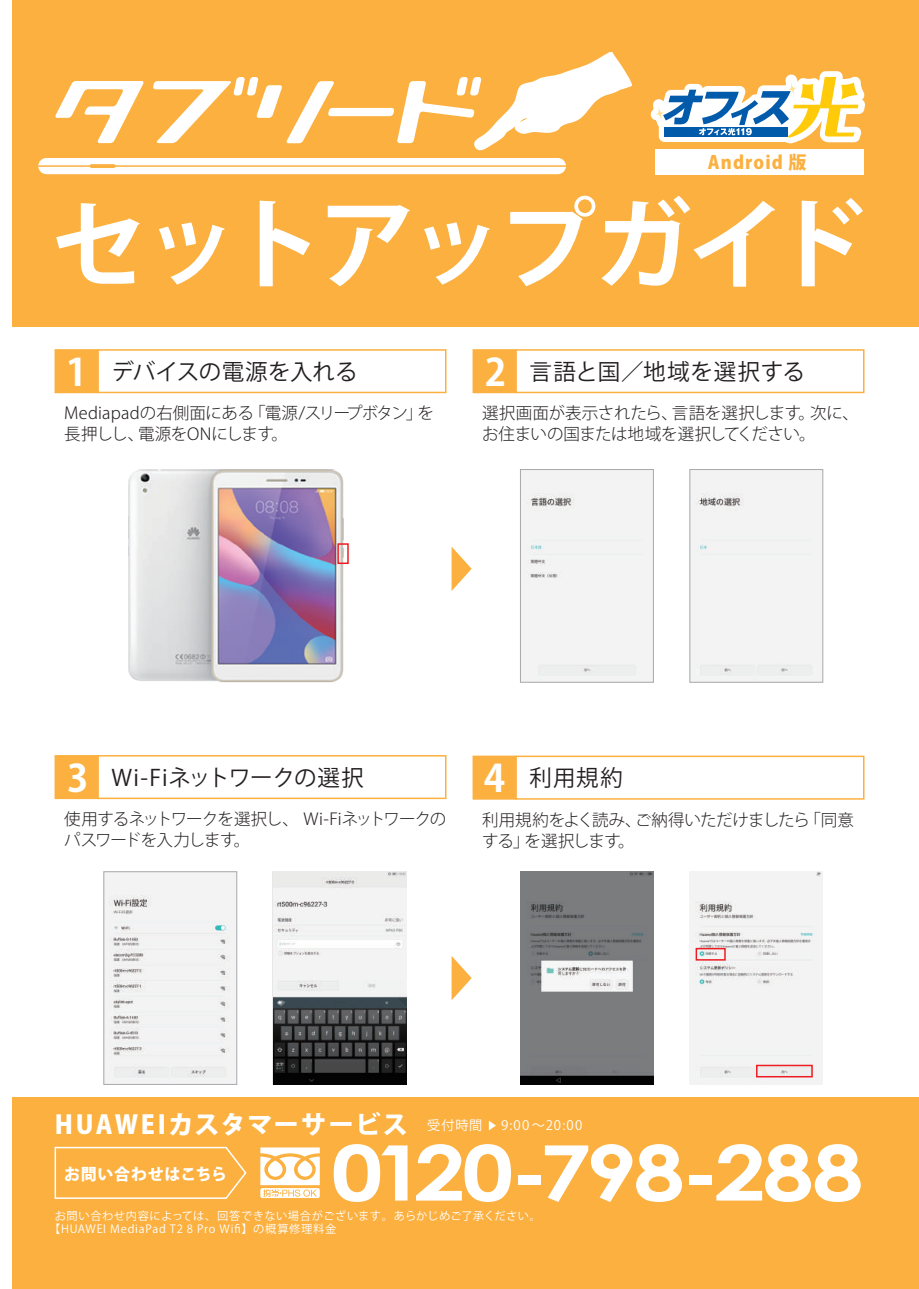
<style>
.page{position:relative;width:919px;height:1289px;background:#fff}
.page>*{position:absolute;margin:0;border:0;box-sizing:border-box;transform-origin:0 0}
.t1{font:700 97.35px "Koz Go Pr 6 N";letter-spacing:-.07em;color:#fff}
.t2{font:82.5px "Gau Font Kana 0816";color:#fff}
.t3{font:700 76.65px "Century Gothic";letter-spacing:-.04em;color:#fff;scale:1.2 1}
.t4{font:700 37.5px "Koz Go Pr 6 N";color:#fff}
.t5{font:800 25.5px "Koz Go Pro";letter-spacing:.075em;color:#fff}
.t6{font:22.5px "Koz Go Pro";letter-spacing:.01em;color:#231f20}
.t7{font:22.5px "Koz Go Pro";letter-spacing:.03em;color:#231f20}
.t8{font:800 18px "Koz Go Pr 6 N";letter-spacing:.06em;color:#fbb03f}
.t9{font:300 16.5px/21px "Koz Go Pro";letter-spacing:-.025em;color:#231f20}
.t10{font:300 16.5px/21px "Koz Go Pro";letter-spacing:-.005em;color:#231f20}
.t11{font:300 16.5px/21px "Koz Go Pro";letter-spacing:-.065em;color:#231f20}
.t12{font:800 16.05px "Koz Go Pro";letter-spacing:.04em;color:#fff}
.t13{font:11.25px/13.4px "Koz Go Pro";letter-spacing:.05em;color:#fff}
.s1{font-weight:400;font-size:13.2px}
</style>
<div class="page">
<svg style="left:918px;top:0;width:1px;height:13px"></svg>
<svg style="left:905px;top:1275px;width:14px;height:14px"></svg>
<div style="left:13px;top:0;width:905px;height:326px;background:#fbb03f"></div>
<div style="left:13px;top:1097px;width:905px;height:191px;background:#fbb03f"></div>
<svg style="left:260px;top:1147px;width:60px;height:50px"></svg>
<svg style="left:489px;top:1120px;width:7px;height:10px"></svg>
<svg style="left:451px;top:956px;width:20px;height:44px"></svg>
<svg style="left:451px;top:546px;width:20px;height:45px"></svg>
<img style="left:106px;top:873px;width:129px;height:209px">
<div style="left:691px;top:471px;width:129px;height:209px;background:#f3f3f3"></div>
<div style="left:522px;top:471px;width:129px;height:209px;background:#f3f3f3"></div>
<div style="left:472px;top:349px;width:44px;height:44px;background:#fbb03f;border:2px solid #fbb03f"></div>
<div style="left:515px;top:349px;width:349px;height:44px;border:2px solid #fbb03f"></div>
<svg style="left:54px;top:1146px;width:193px;height:53px"></svg>
<div style="left:55px;top:755px;width:44px;height:44px;background:#fbb03f"></div>
<div style="left:97px;top:755px;width:349px;height:44px;border:2px solid #fbb03f"></div>
<div style="left:55px;top:349px;width:44px;height:44px;background:#fbb03f;border:2px solid #fbb03f"></div>
<div style="left:97px;top:349px;width:349px;height:44px;border:2px solid #fbb03f"></div>
<div style="left:520px;top:469px;width:133px;height:213px;border:1px solid #a8a9ad"></div>
<div style="left:104px;top:871px;width:133px;height:213px;border:1px solid #a8a9ad"></div>
<div style="left:689px;top:469px;width:133px;height:213px;border:1px solid #a8a9ad"></div>
<div style="left:472px;top:755px;width:44px;height:44px;background:#fbb03f;border:2px solid #fbb03f"></div>
<div style="left:515px;top:755px;width:349px;height:44px;border:2px solid #fbb03f"></div>
<img style="left:273px;top:871px;width:133px;height:213px">
<img style="left:520px;top:871px;width:133px;height:213px">
<img style="left:689px;top:871px;width:133px;height:213px">
<div style="left:695px;top:947px;width:30px;height:13px;border:2px solid #ee1d23"></div>
<div style="left:756px;top:1064px;width:56px;height:13px;border:2px solid #ee1d23"></div>
<img style="left:128px;top:469px;width:215px;height:214px">
<div style="left:337px;top:543px;width:12px;height:21px;border:2px solid #ee1d23"></div>
<svg style="left:650px;top:71px;width:215px;height:73px"></svg>
<div style="left:655px;top:149px;width:208px;height:25px;background:#fff"></div>
<div style="left:38px;top:158px;width:528px;height:16px;background:#fff;border-radius:8px"></div>
<hr style="left:38px;top:165px;width:528px;height:2px;background:#fbb03f">
<svg style="left:89px;top:164px;width:27px;height:4px"></svg>
<svg style="left:474px;top:51px;width:158px;height:100px"></svg>
<h2 class="t2" style="left:55px;top:66px;width:430px">q"l\S</h2>
<p class="t8" style="left:708px;top:152px;width:100px">Android 版</p>
<h1 class="t1" style="left:50px;top:190px;width:818px">セットアップガイド</h1>
<h3 class="t4" style="left:66px;top:351px;width:23px">1</h3>
<h3 class="t6" style="left:112px;top:357px;width:247px">デバイスの電源を入れる</h3>
<p class="t10" style="left:64px;top:403px;width:371px">Mediapadの右側面にある「電源/スリープボタン」を長押しし、電源をONにします。</p>
<h3 class="t4" style="left:484px;top:351px;width:23px">2</h3>
<h3 class="t7" style="left:529px;top:357px;width:277px">言語と国／地域を選択する</h3>
<p class="t9" style="left:482px;top:403px;width:378px">選択画面が表示されたら、言語を選択します。次に、お住まいの国または地域を選択してください。</p>
<h3 class="t4" style="left:67px;top:757px;width:23px">3</h3>
<h3 class="t6" style="left:112px;top:762px;width:254px">Wi-Fiネットワークの選択</h3>
<p class="t11" style="left:64px;top:808px;width:383px">使用するネットワークを選択し、 Wi-Fiネットワークのパスワードを入力します。</p>
<h3 class="t4" style="left:484px;top:757px;width:23px">4</h3>
<h3 class="t6" style="left:529px;top:763px;width:95px">利用規約</h3>
<p class="t9" style="left:482px;top:809px;width:373px">利用規約をよく読み、ご納得いただけましたら「同意する」を選択します。</p>
<h3 class="t5" style="left:55px;top:1107px;width:529px">HUAWEIカスタマーサービス <span class="s1">受付時間　 9:00 ～20:00</span></h3>
<p class="t12" style="left:64px;top:1163px;width:164px">お問い合わせはこちら</p>
<h3 class="t3" style="left:331px;top:1114px;width:445px">0120-798-288</h3>
<p class="t13" style="left:49px;top:1209px;width:493px;text-indent:6px">お問い合わせ内容によっては、回答できない場合がございます。あらかじめご了承ください。【HUAWEI MediaPad T2 8 Pro Wifi】の概算修理料金</p>
</div>
